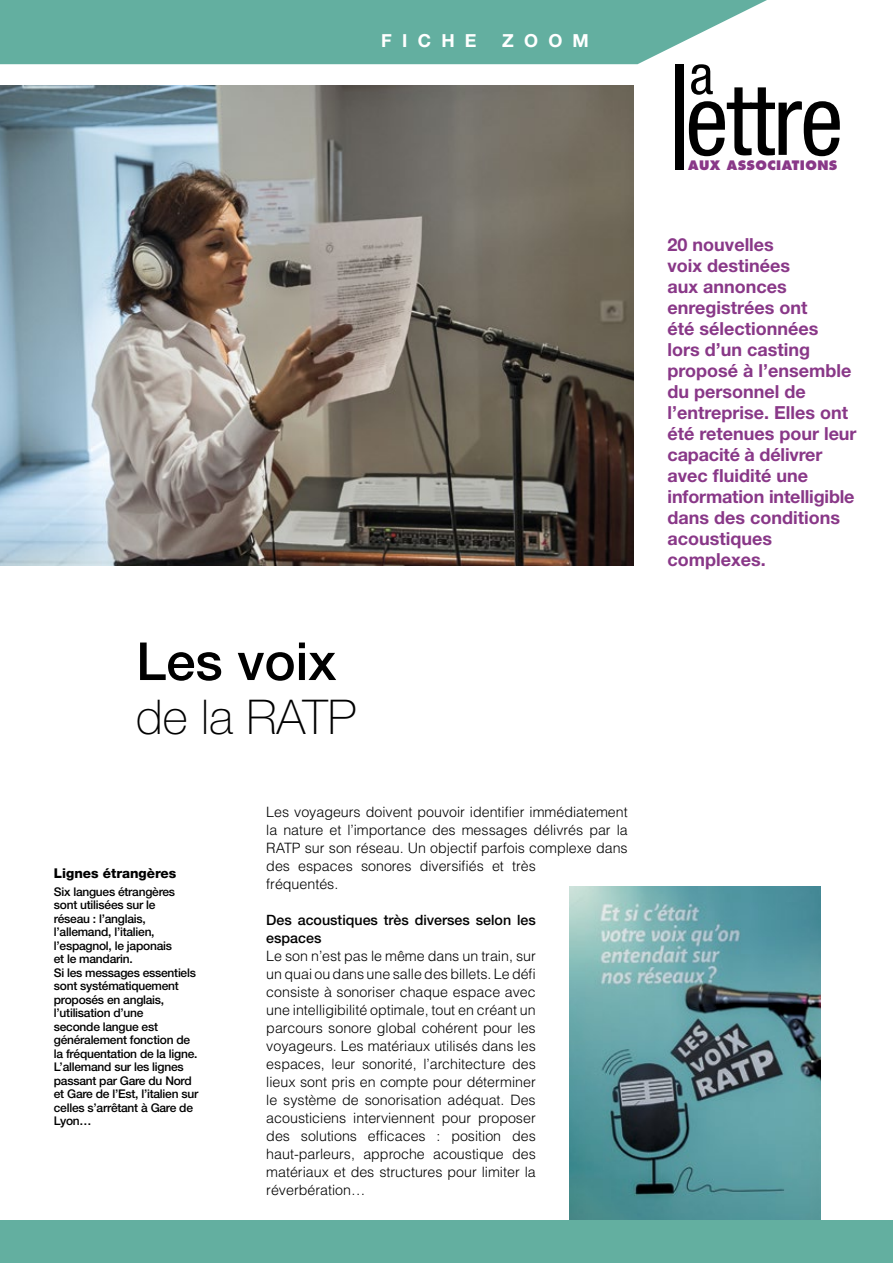
<style>
.page{position:relative;width:893px;height:1263px;background:#fff}
.page>*{position:absolute;margin:0;border:0;box-sizing:border-box;transform-origin:0 0}
.t1{font:condensed 97.5px "Helvetica Neue";letter-spacing:-.02em;color:#000}
.t2{font:condensed 54px "Helvetica Neue";color:#000}
.t3{font:500 52.5px "Helvetica Neue";color:#000}
.t4{font:100 48px "Helvetica Neue";color:#000}
.t5{font:700 18px/21px "Helvetica Neue";color:#893888}
.t6{font:700 18px "Helvetica Neue";letter-spacing:.57em;color:#fff}
.t7{font:300 14.25px/18px "Helvetica";color:#000}
.t8{font:500 14.25px/18px "Helvetica Neue";color:#000}
.t9{font:800 13.5px "Helvetica Neue";color:#000}
.t10{font:800 12.75px "Futura";letter-spacing:.035em;color:#893888}
.t11{font:500 12px/13.5px "Helvetica Neue";letter-spacing:-.02em;color:#000}
</style>
<div class="page">
<svg style="left:0;top:0;width:767px;height:64px;background:#70b5a7"></svg>
<img style="left:0;top:85px;width:634px;height:481px">
<div style="left:675px;top:64px;width:9px;height:106px;background:#000"></div>
<img style="left:570px;top:887px;width:251px;height:333px">
<div style="left:0;top:1220px;width:893px;height:43px;background:#63afa0"></div>
<p class="t6" style="left:381px;top:29px;width:97px">FICHE</p>
<p class="t6" style="left:502px;top:29px;width:88px">ZOOM</p>
<h3 class="t3" style="left:136px;top:630px;width:202px">Les voix</h3>
<h3 class="t4" style="left:136px;top:690px;width:221px">de la RATP</h3>
<p class="t9" style="left:54px;top:865px;width:124px">Lignes étrangères</p>
<p class="t11" style="left:54px;top:884px;width:146px">Six langues étrangères sont utilisées sur le<br>réseau : l’anglais, l’allemand, l’italien, l’espagnol, le japonais<br>et le mandarin.<br>Si les messages essentiels sont systématiquement proposés en anglais, l’utilisation d’une<br>seconde langue est généralement fonction de la fréquentation de la ligne.<br>L’allemand sur les lignes passant par Gare du Nord et Gare de l’Est, l’italien sur celles s’arrêtant à Gare de<br>Lyon…</p>
<p class="t7" style="left:266px;top:803px;width:363px">Les voyageurs doivent pouvoir identifier immédiatement la nature et l’importance des messages délivrés par la RATP sur son réseau. Un objectif parfois complexe dans des espaces sonores diversifiés et très<br>fréquentés.</p>
<p class="t8" style="left:266px;top:911px;width:271px">Des acoustiques très diverses selon les espaces</p>
<p class="t7" style="left:266px;top:946px;width:271px;text-align:justify">Le son n’est pas le même dans un train, sur un quai ou dans une salle des billets. Le défi consiste à sonoriser chaque espace avec une intelligibilité optimale, tout en créant un parcours sonore global cohérent pour les voyageurs. Les matériaux utilisés dans les espaces, leur sonorité, l’architecture des lieux sont pris en compte pour déterminer le système de sonorisation adéquat. Des acousticiens interviennent pour proposer des solutions efficaces : position des haut-parleurs, approche acoustique des matériaux et des structures pour limiter la réverbération…</p>
<h2 class="t2" style="left:689px;top:44px;width:25px">a</h2>
<h1 class="t1" style="left:685px;top:64px;width:160px">ettre</h1>
<p class="t10" style="left:688px;top:157px;width:151px">AUX ASSOCIATIONS</p>
<p class="t5" style="left:668px;top:234px;width:190px">20 nouvelles<br>voix destinées<br>aux annonces enregistrées ont<br>été sélectionnées<br>lors d’un casting proposé à l’ensemble du personnel de l’entreprise. Elles ont été retenues pour leur capacité à délivrer avec fluidité une information intelligible dans des conditions acoustiques complexes.</p>
</div>
